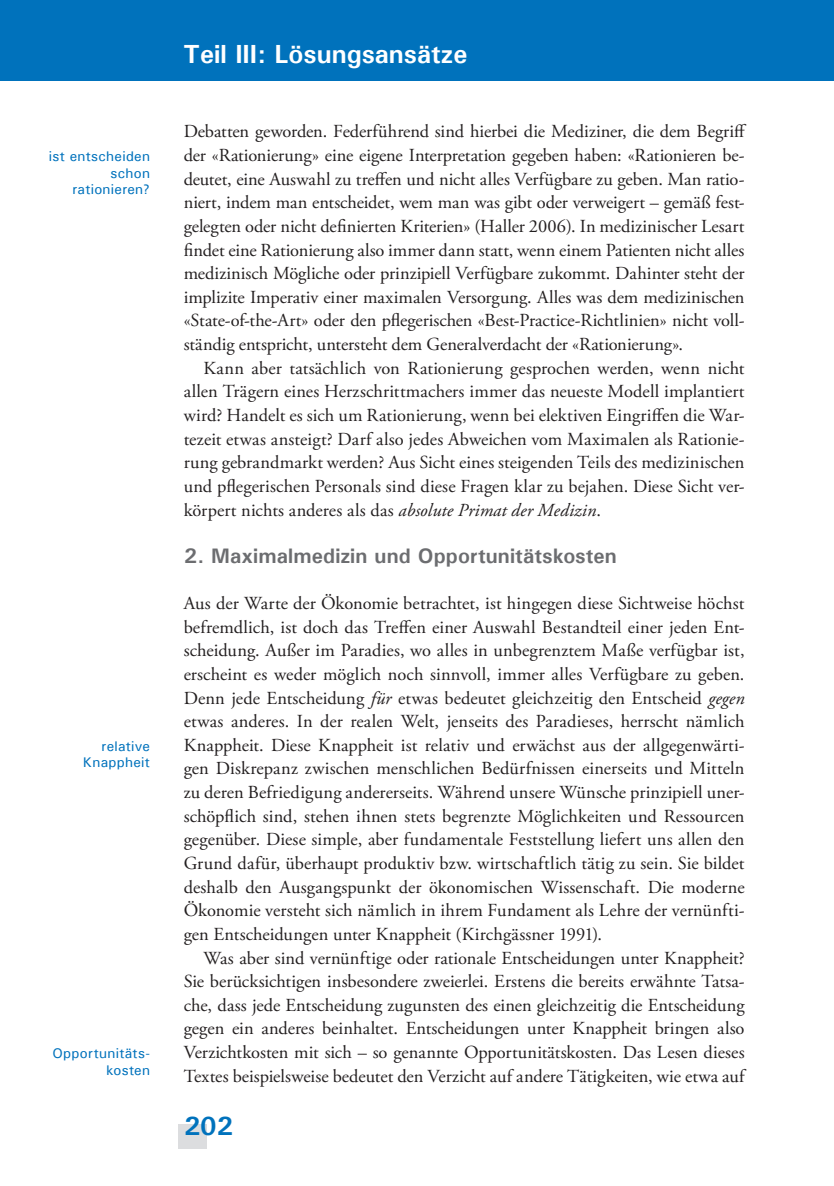
<style>
.page{position:relative;width:834px;height:1186px;background:#fff}
.page>*{position:absolute;margin:0;border:0;box-sizing:border-box;transform-origin:0 0}
.t1{font:700 26.25px "Univers";color:#fff}
.t2{font:700 26.25px "Univers";color:#0072bc}
.üb3{font:700 21px "Univers";letter-spacing:.005em;color:#6c6d70}
.haupttext_eingezogen{font:18.38px/23.6px "Adobe Garamond Pro";letter-spacing:-.005em;color:#231f20;text-align:justify}
.Haupttext{font:18.38px/23.6px "Adobe Garamond Pro";color:#231f20;text-align:justify}
.t3{font:500 14px/16.8px "Univers";letter-spacing:.02em;color:#0072bc;text-align:right}
.s1{font-style:italic}
</style>
<div class="page">
<div style="left:178px;top:1124px;width:29px;height:24px;background:#dcdddf"></div>
<div style="left:0;top:0;width:833px;height:81px;background:#0072bc"></div>
<p class="t3" style="left:49px;top:147px;width:103px">ist entscheiden schon rationieren?</p>
<p class="t3" style="left:83px;top:737px;width:69px">relative<br>Knappheit</p>
<p class="t3" style="left:52px;top:1044px;width:99px">Opportunitäts&shy;kosten</p>
<p class="t1" style="left:183px;top:37px;width:285px">Teil III: Lösungsansätze</p>
<p class="haupttext_eingezogen" style="left:184px;top:120px;width:564px">Debatten geworden. Federführend sind hierbei die Mediziner, die dem Begriff der «Rationierung» eine eigene Interpretation gegeben haben: «Rationieren be&shy;deutet, eine Auswahl zu treffen und nicht alles Verfügbare zu geben. Man ratio&shy;niert, indem man entscheidet, wem man was gibt oder verweigert – gemäß fest&shy;gelegten oder nicht definierten Kriterien» (Haller 2006). In medizinischer Lesart findet eine Rationierung also immer dann statt, wenn einem Patienten nicht alles medizinisch Mögliche oder prinzipiell Verfügbare zukommt. Dahinter steht der implizite Imperativ einer maximalen Versorgung. Alles was dem medizinischen «State-of-the-Art» oder den pflegerischen «Best-Practice-Richtlinien» nicht voll&shy;ständig entspricht, untersteht dem Generalverdacht der «Rationierung».</p>
<p class="haupttext_eingezogen" style="left:184px;top:357px;width:562px;text-indent:20px">Kann aber tatsächlich von Rationierung gesprochen werden, wenn nicht allen Trägern eines Herzschrittmachers immer das neueste Modell implantiert wird? Handelt es sich um Rationierung, wenn bei elektiven Eingriffen die War&shy;tezeit etwas ansteigt? Darf also jedes Abweichen vom Maximalen als Rationie&shy;rung gebrandmarkt werden? Aus Sicht eines steigenden Teils des medizinischen und pflegerischen Personals sind diese Fragen klar zu bejahen. Diese Sicht ver&shy;körpert nichts anderes als das <span class="s1">absolute Primat der Medizin</span>.</p>
<p class="üb3" style="left:184px;top:542px;width:434px">2. Maximalmedizin und Opportunitätskosten</p>
<p class="Haupttext" style="left:184px;top:592px;width:562px">Aus der Warte der Ökonomie betrachtet, ist hingegen diese Sichtweise höchst befremdlich, ist doch das Treffen einer Auswahl Bestandteil einer jeden Ent&shy;scheidung. Außer im Paradies, wo alles in unbegrenztem Maße verfügbar ist, erscheint es weder möglich noch sinnvoll, immer alles Verfügbare zu geben.<br>Denn jede Entscheidung <span class="s1">für</span> etwas bedeutet gleichzeitig den Entscheid <span class="s1">gegen </span>etwas anderes. In der realen Welt, jenseits des Paradieses, herrscht nämlich Knappheit. Diese Knappheit ist relativ und erwächst aus der allgegenwärti&shy;gen Diskrepanz zwischen menschlichen Bedürfnissen einerseits und Mitteln zu deren Befriedigung andererseits. Während unsere Wünsche prinzipiell uner&shy;schöpflich sind, stehen ihnen stets begrenzte Möglichkeiten und Ressourcen gegenüber. Diese simple, aber fundamentale Feststellung liefert uns allen den Grund dafür, überhaupt produktiv bzw. wirtschaftlich tätig zu sein. Sie bildet deshalb den Ausgangspunkt der ökonomischen Wissenschaft. Die moderne Ökonomie versteht sich nämlich in ihrem Fundament als Lehre der vernünfti&shy;gen Entscheidungen unter Knappheit (Kirchgässner 1991).</p>
<p class="haupttext_eingezogen" style="left:184px;top:946px;width:562px;text-indent:20px">Was aber sind vernünftige oder rationale Entscheidungen unter Knappheit?<br>Sie berücksichtigen insbesondere zweierlei. Erstens die bereits erwähnte Tatsa&shy;che, dass jede Entscheidung zugunsten des einen gleichzeitig die Entscheidung gegen ein anderes beinhaltet. Entscheidungen unter Knappheit bringen also Verzichtkosten mit sich – so genannte Opportunitätskosten. Das Lesen dieses Textes beispielsweise bedeutet den Verzicht auf andere Tätigkeiten, wie etwa auf</p>
<h1 class="t2" style="left:184px;top:1108px;width:51px">202</h1>
</div>
